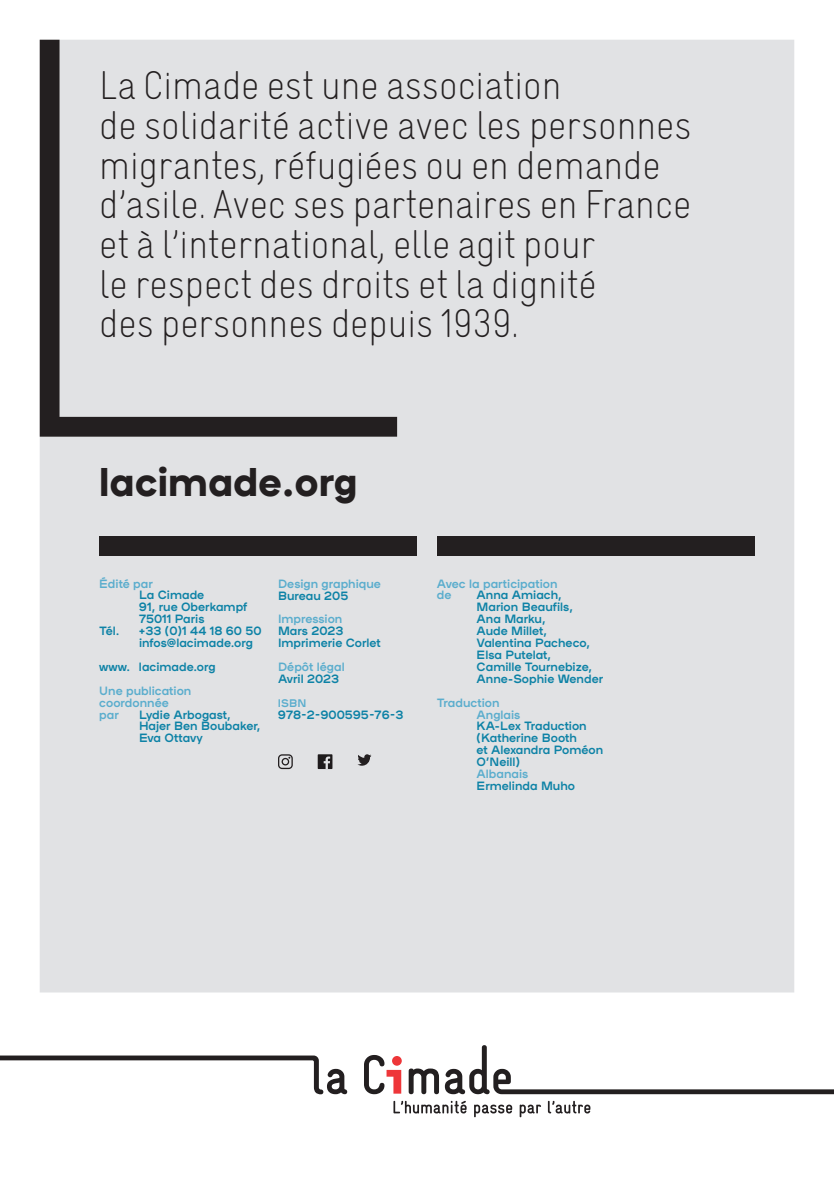
<style>
.page{position:relative;width:834px;height:1191px;background:#fff}
.page>*{position:absolute;margin:0;border:0;box-sizing:border-box;transform-origin:0 0}
.t1{font:300 condensed 40px/39.6px "Gravur LL";color:#231f20}
.t2{font:40px "Plaax 6 Ney 56 Heavy";color:#231f20}
.t3{font:12px/12px "Plaax 6 Ney 46 Bold";color:#0d82a6}
.t4{font:12px/12px "Plaax 6 Ney 46 Bold";color:#5aadcd}
.t5{font:11px "Plaax 6 Ney 46 Bold";color:#5aadcd}
</style>
<div class="page">
<div style="left:40px;top:40px;width:754px;height:952px;background:#e1e2e4"></div>
<svg style="left:40px;top:40px;width:357px;height:397px;background:#cccdcf"></svg>
<div style="left:99px;top:536px;width:318px;height:20px;background:#231f20"></div>
<div style="left:437px;top:536px;width:317px;height:20px;background:#231f20"></div>
<svg style="left:393px;top:1100px;width:73px;height:13px"></svg>
<svg style="left:474px;top:1104px;width:38px;height:13px"></svg>
<svg style="left:519px;top:1104px;width:22px;height:13px"></svg>
<svg style="left:548px;top:1100px;width:42px;height:13px"></svg>
<svg style="left:364px;top:1055px;width:37px;height:39px"></svg>
<svg style="left:408px;top:1068px;width:31px;height:26px"></svg>
<div style="left:392px;top:1056px;width:9px;height:9px;background:#ee3639;border-radius:50%"></div>
<svg style="left:445px;top:1045px;width:388px;height:49px"></svg>
<svg style="left:0;top:1055px;width:347px;height:39px"></svg>
<svg style="left:357px;top:754px;width:14px;height:11px"></svg>
<div style="left:317px;top:754px;width:15px;height:15px;background:#231f20"></div>
<svg style="left:323px;top:756px;width:7px;height:13px"></svg>
<svg style="left:278px;top:754px;width:15px;height:15px"></svg>
<p class="t1" style="left:99px;top:64px;width:593px">La Cimade est une association<br>de solidarité active avec les personnes migrantes, réfugiées ou en demande d’asile. Avec ses partenaires en France et à l’international, elle agit pour<br>le respect des droits et la dignité<br>des personnes depuis 1939.</p>
<h1 class="t2" style="left:99px;top:450px;width:260px">lacimade.org</h1>
<p class="t4" style="left:99px;top:576px;width:55px">Édité par</p>
<p class="t3" style="left:139px;top:588px;width:110px">La Cimade<br>91, rue Oberkampf<br>75011 Paris</p>
<p class="t3" style="left:99px;top:624px;width:22px">Tél.</p>
<p class="t3" style="left:139px;top:624px;width:124px">+33 (0)1 44 18 60 50 infos@lacimade.org</p>
<p class="t3" style="left:99px;top:660px;width:118px">www. lacimade.org</p>
<p class="t4" style="left:99px;top:684px;width:94px">Une publication coordonnée par</p>
<p class="t3" style="left:139px;top:707px;width:123px">Lydie Arbogast,<br>Hajer Ben Boubaker,<br>Eva Ottavy</p>
<p class="t4" style="left:278px;top:576px;width:104px">Design graphique</p>
<p class="t3" style="left:278px;top:588px;width:72px">Bureau 205</p>
<p class="t4" style="left:278px;top:612px;width:66px">Impression</p>
<p class="t3" style="left:278px;top:624px;width:104px">Mars 2023<br>Imprimerie Corlet</p>
<p class="t4" style="left:278px;top:660px;width:68px">Dépôt légal</p>
<p class="t3" style="left:278px;top:672px;width:62px">Avril 2023</p>
<p class="t5" style="left:278px;top:694px;width:30px">ISBN</p>
<p class="t3" style="left:278px;top:707px;width:127px">978-2-900595-76-3</p>
<p class="t4" style="left:437px;top:576px;width:122px">Avec la participation de</p>
<p class="t3" style="left:476px;top:588px;width:128px">Anna Amiach,<br>Marion Beaufils,<br>Ana Marku,<br>Aude Millet,<br>Valentina Pacheco,<br>Elsa Putelat,<br>Camille Tournebize,<br>Anne-Sophie Wender</p>
<p class="t4" style="left:476px;top:695px;width:45px;text-indent:-40px">Traduction<br>Anglais</p>
<p class="t3" style="left:476px;top:719px;width:128px">KA-Lex Traduction (Katherine Booth<br>et Alexandra Poméon<br>O’Neill)</p>
<p class="t4" style="left:476px;top:767px;width:53px">Albanais</p>
<p class="t3" style="left:476px;top:779px;width:100px">Ermelinda Muho</p>
</div>
